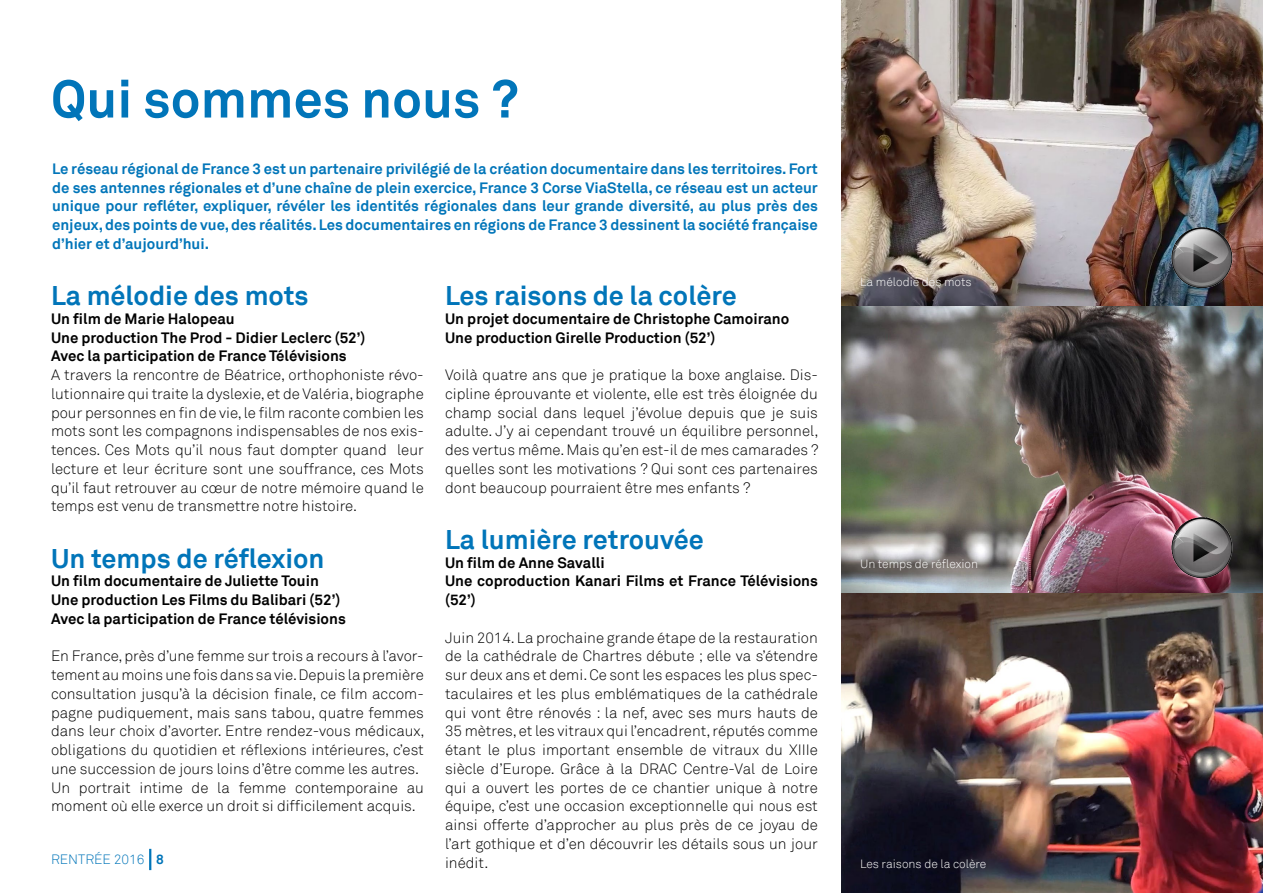
<style>
.page{position:relative;width:1263px;height:893px;background:#fff}
.page>*{position:absolute;margin:0;border:0;box-sizing:border-box;transform-origin:0 0}
.t1{font:700 52.5px "Akkurat";color:#0175b9}
.t2{font:700 27px "Akkurat";color:#0175b9}
.t3{font:300 15px/18.8px "Akkurat";color:#000;text-align:justify}
.t4{font:700 15px/18.8px "Akkurat";color:#0175b9;text-align:justify}
.t5{font:700 15px/18.8px "Akkurat";color:#000}
.t6{font:300 13.5px "Akkurat";color:#0175b9}
.t7{font:300 12px "Akkurat";color:#fff}
.s1{font-weight:700}
</style>
<div class="page">
<img style="left:841px;top:305px;width:422px;height:288px">
<img style="left:841px;top:0;width:422px;height:305px">
<img style="left:841px;top:593px;width:422px;height:300px">
<hr style="left:149px;top:849px;width:2px;height:21px;background:#0175b9">
<img style="left:1161px;top:218px;width:82px;height:82px">
<img style="left:1161px;top:508px;width:82px;height:82px">
<h1 class="t1" style="left:51px;top:66px;width:469px">Qui sommes nous ?</h1>
<p class="t4" style="left:52px;top:159px;width:767px">Le réseau régional de France 3 est un partenaire privilégié de la création documentaire dans les territoires. Fort de ses antennes régionales et d’une chaîne de plein exercice, France 3 Corse ViaStella, ce réseau est un acteur unique pour refléter, expliquer, révéler les identités régionales dans leur grande diversité, au plus près des enjeux, des points de vue, des réalités. Les documentaires en régions de France 3 dessinent la société française d’hier et d’aujourd’hui.</p>
<h2 class="t2" style="left:51px;top:278px;width:259px">La mélodie des mots</h2>
<p class="t5" style="left:51px;top:309px;width:316px">Un film de Marie Halopeau<br>Une production The Prod - Didier Leclerc (52’)<br>Avec la participation de France Télévisions</p>
<p class="t3" style="left:51px;top:366px;width:374px">A travers la rencontre de Béatrice, orthophoniste révo&shy;lutionnaire qui traite la dyslexie, et de Valéria, biographe pour personnes en fin de vie, le film raconte combien les mots sont les compagnons indispensables de nos exis&shy;tences. Ces Mots qu’il nous faut dompter quand leur lecture et leur écriture sont une souffrance, ces Mots qu’il faut retrouver au cœur de notre mémoire quand le temps est venu de transmettre notre histoire.</p>
<h2 class="t2" style="left:51px;top:541px;width:275px">Un temps de réflexion</h2>
<p class="t5" style="left:51px;top:572px;width:296px">Un film documentaire de Juliette Touin<br>Une production Les Films du Balibari (52’)<br>Avec la participation de France télévisions</p>
<p class="t3" style="left:51px;top:647px;width:375px;text-align:left">En France, près d’une femme sur trois a recours à l’avor&shy;tement au moins une fois dans sa vie. Depuis la première consultation jusqu’à la décision finale, ce film accom&shy;pagne pudiquement, mais sans tabou, quatre femmes dans leur choix d’avorter. Entre rendez-vous médicaux, obligations du quotidien et réflexions intérieures, c’est une succession de jours loins d’être comme les autres.<br>Un portrait intime de la femme contemporaine au moment où elle exerce un droit si difficilement acquis.</p>
<p class="t6" style="left:51px;top:851px;width:114px">RENTRÉE 2016 <span class="s1">8</span></p>
<h2 class="t2" style="left:445px;top:278px;width:293px">Les raisons de la colère</h2>
<p class="t5" style="left:445px;top:309px;width:346px">Un projet documentaire de Christophe Camoirano<br>Une production Girelle Production (52’)</p>
<p class="t3" style="left:445px;top:366px;width:375px">Voilà quatre ans que je pratique la boxe anglaise. Dis&shy;cipline éprouvante et violente, elle est très éloignée du champ social dans lequel j’évolue depuis que je suis adulte. J’y ai cependant trouvé un équilibre personnel, des vertus même. Mais qu’en est-il de mes camarades ? quelles sont les motivations ? Qui sont ces partenaires dont beaucoup pourraient être mes enfants ?</p>
<h2 class="t2" style="left:445px;top:522px;width:260px">La lumière retrouvée</h2>
<p class="t5" style="left:445px;top:553px;width:374px">Un film de Anne Savalli<br>Une coproduction Kanari Films et France Télévisions (52’)</p>
<p class="t3" style="left:445px;top:628px;width:374px">Juin 2014. La prochaine grande étape de la restauration de la cathédrale de Chartres débute ; elle va s’étendre sur deux ans et demi. Ce sont les espaces les plus spec&shy;taculaires et les plus emblématiques de la cathédrale qui vont être rénovés : la nef, avec ses murs hauts de 35 mètres, et les vitraux qui l’encadrent, réputés comme étant le plus important ensemble de vitraux du XIIIe siècle d’Europe. Grâce à la DRAC Centre-Val de Loire qui a ouvert les portes de ce chantier unique à notre équipe, c’est une occasion exceptionnelle qui nous est ainsi offerte d’approcher au plus près de ce joyau de l’art gothique et d’en découvrir les détails sous un jour inédit.</p>
<p class="t7" style="left:860px;top:275px;width:113px">La mélodie des mots</p>
<p class="t7" style="left:860px;top:556px;width:120px">Un temps de réflexion</p>
<p class="t7" style="left:860px;top:856px;width:128px">Les raisons de la colère</p>
</div>
